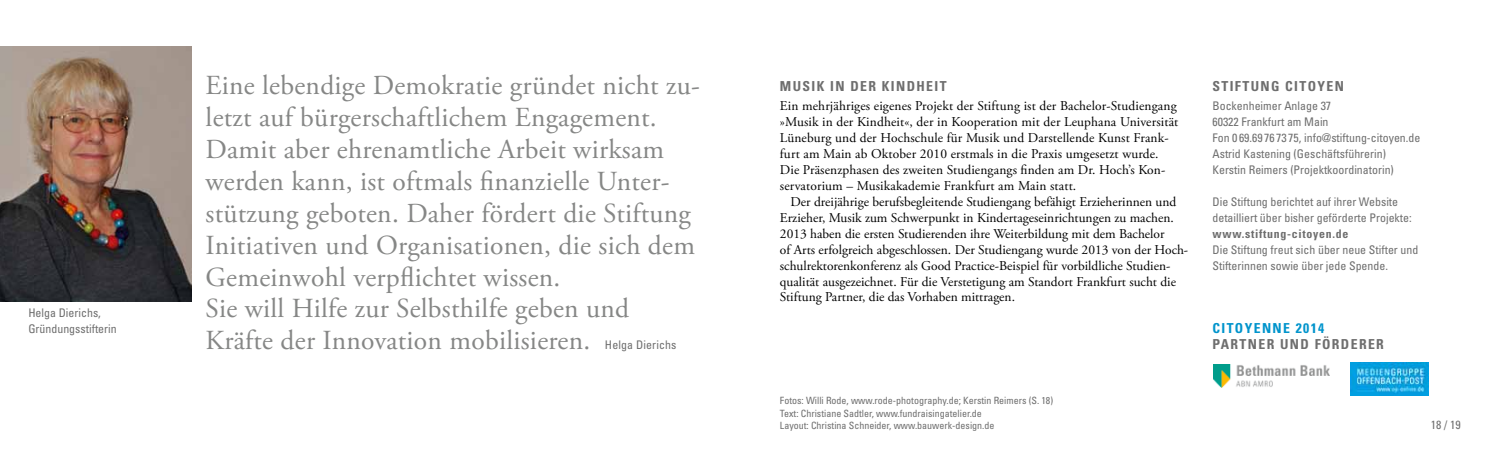
<style>
.page{position:relative;width:1489px;height:461px;background:#fff}
.page>*{position:absolute;margin:0;border:0;box-sizing:border-box;transform-origin:0 0}
.t1{font:27.5px/31.9px "Adobe Garamond Pro";letter-spacing:.01em;color:#868786}
.t2{font:700 condensed 13.75px "Univers LT";letter-spacing:.1em;color:#6e6e6e}
.t3{font:700 condensed 13.75px "Univers LT";letter-spacing:.1em;color:#0094cc}
.t4{font:13.5px/16px "Adobe Garamond Pro";color:#000}
.t5{font:condensed 11.88px/16px "Univers LT";color:#6e6e6e}
.t6{font:700 condensed 11.88px "Univers LT";letter-spacing:.06em;color:#6e6e6e}
.t7{font:condensed 10px/12.5px "Univers LT";color:#6e6e6e}
</style>
<div class="page">
<img style="left:1213px;top:364px;width:116px;height:23px">
<img style="left:1350px;top:362px;width:78px;height:33px">
<img style="left:0;top:46px;width:191px;height:255px">
<p class="t5" style="left:28px;top:305px;width:90px">Helga Dierichs,<br>Gründungsstifterin</p>
<p class="t1" style="left:206px;top:70px;width:496px">Eine lebendige Demokratie gründet nicht zu&shy;letzt auf bürgerschaftlichem Engagement.<br>Damit aber ehrenamtliche Arbeit wirksam werden kann, ist oftmals finanzielle Unter&shy;stützung geboten. Daher fördert die Stiftung Initiativen und Organisationen, die sich dem Gemeinwohl verpflichtet wissen.<br>Sie will Hilfe zur Selbsthilfe geben und Kräfte der Innovation mobilisieren.</p>
<p class="t5" style="left:605px;top:337px;width:73px">Helga Dierichs</p>
<p class="t2" style="left:780px;top:78px;width:168px">MUSIK IN DER KINDHEIT</p>
<p class="t4" style="left:780px;top:98px;width:400px">Ein mehrjähriges eigenes Projekt der Stiftung ist der Bachelor-Studiengang »Musik in der Kindheit«, der in Kooperation mit der Leuphana Universität Lüneburg und der Hochschule für Musik und Darstellende Kunst Frank&shy;furt am Main ab Oktober 2010 erstmals in die Praxis umgesetzt wurde.<br>Die Präsenzphasen des zweiten Studiengangs finden am Dr. Hoch’s Kon&shy;servatorium – Musikakademie Frankfurt am Main statt.</p>
<p class="t4" style="left:780px;top:194px;width:410px;text-indent:11px">Der dreijährige berufsbegleitende Studiengang befähigt Erzieherinnen und Erzieher, Musik zum Schwerpunkt in Kindertageseinrichtungen zu machen.<br>2013 haben die ersten Studierenden ihre Weiterbildung mit dem Bachelor<br>of Arts erfolgreich abgeschlossen. Der Studiengang wurde 2013 von der Hoch&shy;schulrektorenkonferenz als Good Practice-Beispiel für vorbildliche Studien&shy;qualität ausgezeichnet. Für die Verstetigung am Standort Frankfurt sucht die Stiftung Partner, die das Vorhaben mittragen.</p>
<p class="t7" style="left:780px;top:394px;width:275px">Fotos: Willi Rode, www.rode-photography.de; Kerstin Reimers (S. 18)<br>Text: Christiane Sadtler, www.fundraisingatelier.de<br>Layout: Christina Schneider, www.bauwerk-design.de</p>
<p class="t2" style="left:1212px;top:78px;width:133px">STIFTUNG CITOYEN</p>
<p class="t5" style="left:1212px;top:97px;width:209px">Bockenheimer Anlage 37<br>60322 Frankfurt am Main<br>Fon 0 69.69 76 73 75, info@stiftung-citoyen.de Astrid Kastening (Geschäftsführerin)<br>Kerstin Reimers (Projektkoordinatorin)</p>
<p class="t5" style="left:1212px;top:193px;width:201px">Die Stiftung berichtet auf ihrer Website detailliert über bisher geförderte Projekte:</p>
<p class="t6" style="left:1212px;top:226px;width:137px">WWW.STIFTUNG-CITOYEN.DE</p>
<p class="t5" style="left:1212px;top:241px;width:207px">Die Stiftung freut sich über neue Stifter und<br>Stifterinnen sowie über jede Spende.</p>
<p class="t3" style="left:1212px;top:320px;width:51px">CITOYENNE</p>
<p class="t3" style="left:1295px;top:320px;width:30px">2014</p>
<p class="t2" style="left:1212px;top:336px;width:173px">PARTNER UND FÖRDERER</p>
<p class="t5" style="left:1430px;top:416px;width:31px">18 / 19</p>
</div>
